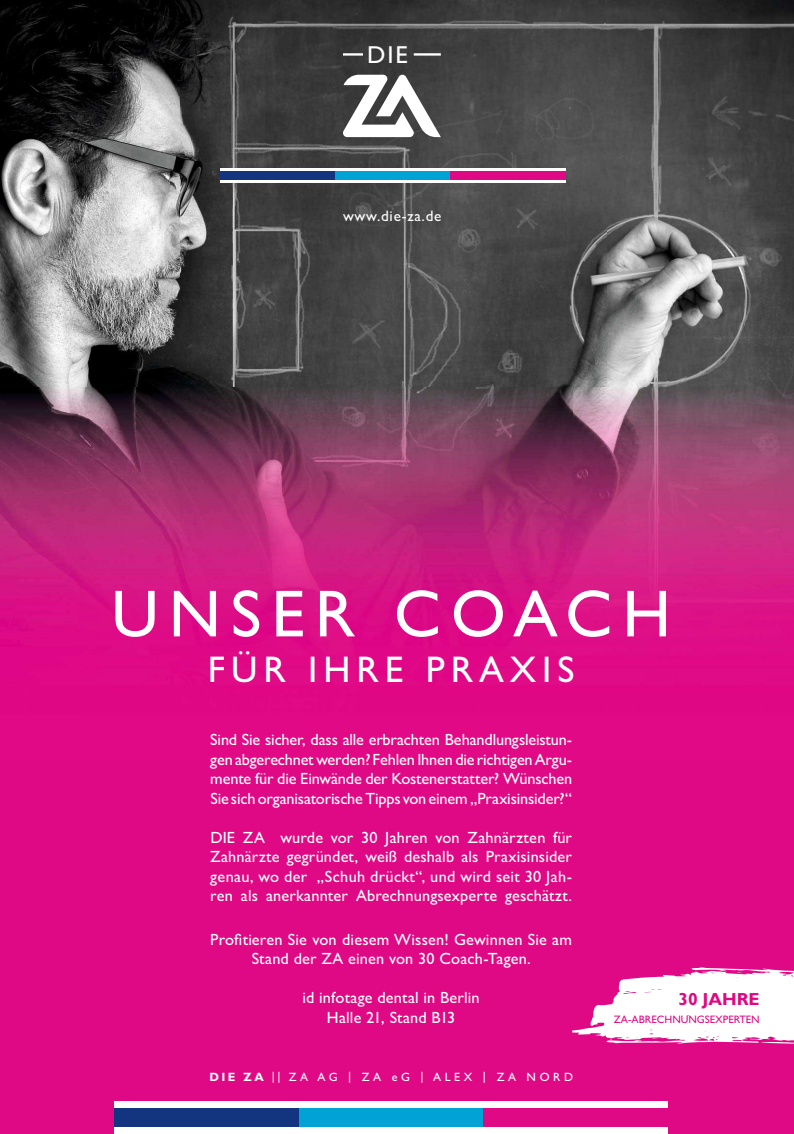
<style>
.page{position:relative;width:794px;height:1134px;background:#fff}
.page>*{position:absolute;margin:0;border:0;box-sizing:border-box;transform-origin:0 0}
.t1{font:66.7px "Gill Sans";letter-spacing:.15em;color:#fff}
.t2{font:37.2px "Gill Sans";letter-spacing:.16em;color:#fff}
.t3{font:24.6px "Gill Sans";color:#fff}
.t4{font:700 17.5px "Gill Sans";color:#e00985}
.t5{font:16.2px/19.5px "Gill Sans";letter-spacing:.01em;color:#fff;text-align:justify}
.t6{font:15.1px "Gill Sans";letter-spacing:.05em;color:#fff}
.t7{font:12px "Gill Sans";letter-spacing:.3em;color:#fff}
.t8{font:10.8px "Gill Sans";color:#e00985}
.s1{font-weight:700}
</style>
<div class="page">
<img style="left:0;top:0;width:794px;height:759px">
<div style="left:220px;top:171px;width:115px;height:10px;background:#13347f"></div>
<div style="left:335px;top:171px;width:116px;height:10px;background:#00a3d3"></div>
<div style="left:451px;top:171px;width:115px;height:10px;background:#e00985"></div>
<hr style="left:220px;top:168px;width:346px;height:3px;background:#fff">
<hr style="left:220px;top:180px;width:346px;height:3px;background:#fff">
<div style="left:0;top:759px;width:794px;height:375px;background:#e00985"></div>
<div style="left:115px;top:1107px;width:184px;height:21px;background:#13347f"></div>
<div style="left:299px;top:1107px;width:184px;height:21px;background:#00a3d3"></div>
<div style="left:115px;top:1101px;width:553px;height:6px;background:#fff"></div>
<div style="left:115px;top:1128px;width:553px;height:6px;background:#fff"></div>
<svg style="left:572px;top:967px;width:222px;height:77px"></svg>
<hr style="left:414px;top:53px;width:27px;height:3px;background:#fff">
<hr style="left:343px;top:53px;width:20px;height:3px;background:#fff">
<svg style="left:343px;top:75px;width:98px;height:62px"></svg>
<h3 class="t3" style="left:367px;top:42px;width:42px">DIE</h3>
<p class="t6" style="left:343px;top:208px;width:100px">www.die-za.de</p>
<h1 class="t1" style="left:111px;top:581px;width:561px">UNSER COACH</h1>
<h2 class="t2" style="left:208px;top:651px;width:368px">FÜR IHRE PRAXIS</h2>
<p class="t5" style="left:210px;top:730px;width:363px">Sind Sie sicher, dass alle erbrachten Behandlungsleistun&shy;gen abgerechnet werden? Fehlen Ihnen die richtigen Argu&shy;mente für die Einwände der Kostenerstatter? Wünschen Sie sich organisatorische Tipps von einem „Praxisinsider?“</p>
<p class="t5" style="left:210px;top:828px;width:363px">DIE ZA wurde vor 30 Jahren von Zahnärzten für Zahnärzte gegründet, weiß deshalb als Praxisinsider genau, wo der „Schuh drückt“, und wird seit 30 Jah&shy;ren als anerkannter Abrechnungsexperte geschätzt.</p>
<p class="t5" style="left:210px;top:930px;width:363px;text-align:center">Profitieren Sie von diesem Wissen! Gewinnen Sie am<br>Stand der ZA einen von 30 Coach-Tagen.</p>
<p class="t5" style="left:302px;top:989px;width:179px;text-align:center">id infotage dental in Berlin<br>Halle 21, Stand B13</p>
<p class="t4" style="left:678px;top:992px;width:83px">30 JAHRE</p>
<p class="t8" style="left:614px;top:1014px;width:147px">ZA-ABRECHNUNGSEXPERTEN</p>
<p class="t7" style="left:209px;top:1070px;width:365px"><span class="s1">DIE ZA</span> || ZA AG | ZA eG | ALEX | ZA NORD</p>
</div>
